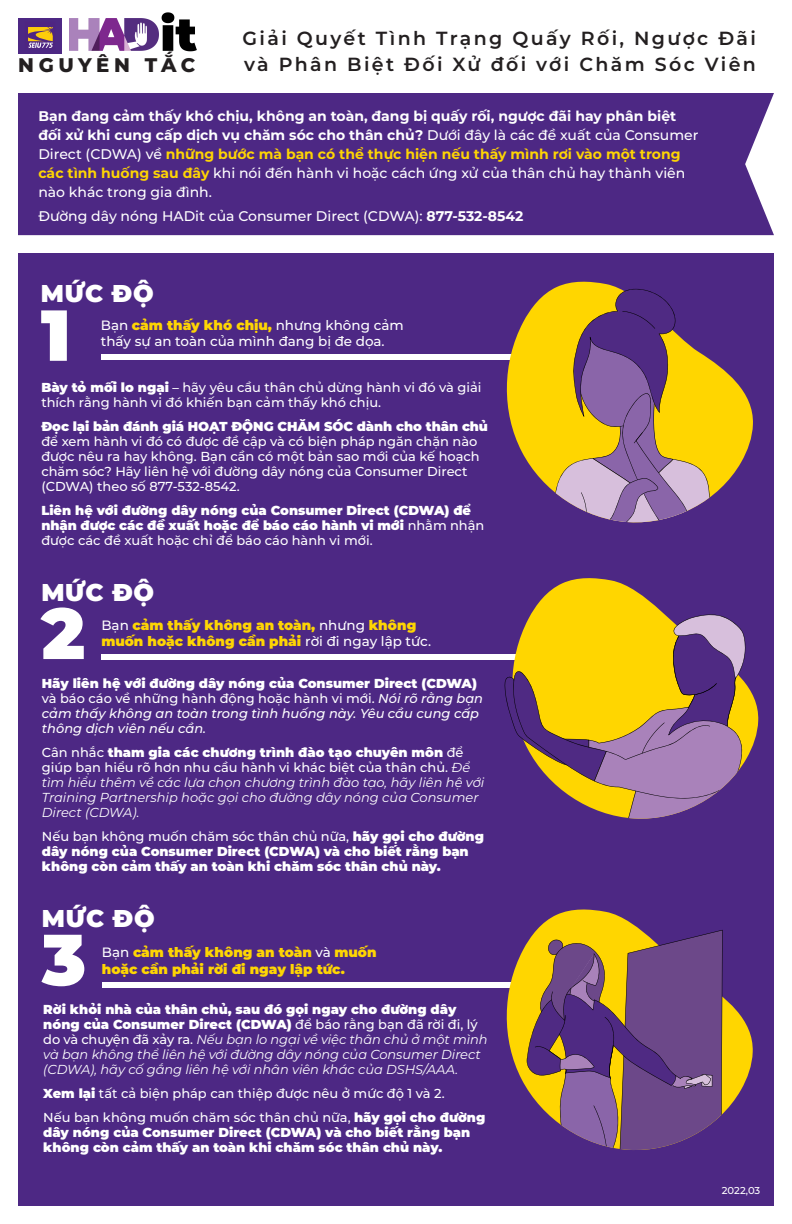
<style>
.page{position:relative;width:792px;height:1224px;background:#fff}
.page>*{position:absolute;margin:0;border:0;box-sizing:border-box;transform-origin:0 0}
.t1{font:900 72px "Montserrat";color:#fff}
.t2{font:900 24.3px "Montserrat";letter-spacing:.03em;color:#fff}
.t3{font:800 19.7px "Montserrat";letter-spacing:.225em;color:#231f20}
.t4{font:600 19px/26px "Montserrat";letter-spacing:.125em;color:#231f20}
.t5{font:500 14px/19px "Montserrat";color:#fff}
.t6{font:900 13.5px/16.2px "Montserrat";color:#fed503}
.t7{font:500 13.5px/16.2px "Montserrat";color:#fff}
.t8{font:italic 13px/15px "Montserrat";letter-spacing:-.005em;color:#fff}
.t9{font:900 13px/15px "Montserrat";color:#fff}
.t10{font:500 13px/15px "Montserrat";color:#fff}
.t11{font:italic 500 13px/15px "Montserrat";color:#fff}
.t12{font:500 10px "Montserrat";letter-spacing:-.005em;color:#fff}
.s1{font-weight:700}
.s2{font-weight:700;color:#fed503}
.s3{font-weight:900}
.s4{font-weight:500}
.s5{font-weight:900;color:#fed503}
.s6{font-weight:500;color:#fff}
.s7{font-weight:900;font-style:normal}
.s8{font-style:normal}
.s9{font-weight:500;font-style:normal}
</style>
<div class="page">
<div style="left:18px;top:253px;width:756px;height:953px;background:#4d2884"></div>
<img style="left:69px;top:12px;width:128px;height:40px">
<div style="left:18px;top:18px;width:44px;height:36px;background:#4d2884"></div>
<svg style="left:28px;top:27px;width:25px;height:21px"></svg>
<div style="left:18px;top:93px;width:756px;height:142px;background:#4d2884"></div>
<div style="left:102px;top:982px;width:458px;height:5px;background:#fff"></div>
<div style="left:101px;top:355px;width:458px;height:5px;background:#fff"></div>
<div style="left:101px;top:654px;width:458px;height:5px;background:#fff"></div>
<svg style="left:507px;top:281px;width:246px;height:216px;fill:#ffd600"></svg>
<svg style="left:554px;top:289px;width:157px;height:234px"></svg>
<svg style="left:531px;top:578px;width:228px;height:180px"></svg>
<svg style="left:505px;top:613px;width:242px;height:206px"></svg>
<svg style="left:507px;top:909px;width:246px;height:205px"></svg>
<svg style="left:526px;top:930px;width:197px;height:220px"></svg>
<h3 class="t4" style="left:243px;top:25px;width:515px">Giải Quyết Tình Trạng Quấy Rối, Ngược Đãi và Phân Biệt Đối Xử đối với Chăm Sóc Viên</h3>
<p class="t5" style="left:38px;top:106px;width:662px"><span class="s1">Bạn đang cảm thấy khó chịu, không an toàn, đang bị quấy rối, ngược đãi hay phân biệt đối xử khi cung cấp dịch vụ chăm sóc cho thân chủ?</span> Dưới đây là các đề xuất của Consumer Direct (CDWA) về <span class="s2">những bước mà bạn có thể thực hiện nếu thấy mình rơi vào một trong các tình huống sau đây</span> khi nói đến hành vi hoặc cách ứng xử của thân chủ hay thành viên nào khác trong gia đình.</p>
<p class="t5" style="left:38px;top:205px;width:486px">Đường dây nóng HADit của Consumer Direct (CDWA): <span class="s1">877-532-8542</span></p>
<h3 class="t3" style="left:18px;top:51px;width:179px">NGUYÊN TẮC</h3>
<h2 class="t2" style="left:41px;top:275px;width:114px">MỨC ĐỘ</h2>
<h1 class="t1" style="left:41px;top:281px;width:32px">1</h1>
<p class="t10" style="left:41px;top:379px;width:442px"><span class="s3">Bày tỏ mối lo ngại</span> – hãy yêu cầu thân chủ dừng hành vi đó và giải thích rằng hành vi đó khiến bạn cảm thấy khó chịu.</p>
<p class="t9" style="left:41px;top:418px;width:448px">Đọc lại bản đánh giá HOẠT ĐỘNG CHĂM SÓC dành cho thân chủ</p>
<p class="t10" style="left:41px;top:433px;width:440px">để xem hành vi đó có được đề cập và có biện pháp ngăn chặn nào được nêu ra hay không. Bạn cần có một bản sao mới của kế hoạch chăm sóc? Hãy liên hệ với đường dây nóng của Consumer Direct (CDWA) theo số 877-532-8542.</p>
<p class="t9" style="left:41px;top:502px;width:444px">Liên hệ với đường dây nóng của Consumer Direct (CDWA) để nhận được các đề xuất hoặc để báo cáo hành vi mới <span class="s4">nhằm nhận được các đề xuất hoặc chỉ để báo cáo hành vi mới.</span></p>
<p class="t7" style="left:101px;top:317px;width:304px">Bạn <span class="s5">cảm thấy khó chịu,</span> nhưng không cảm thấy sự an toàn của mình đang bị đe dọa.</p>
<h2 class="t2" style="left:41px;top:574px;width:114px">MỨC ĐỘ</h2>
<h1 class="t1" style="left:41px;top:579px;width:45px">2</h1>
<p class="t6" style="left:101px;top:616px;width:331px"><span class="s6">Bạn</span> cảm thấy không an toàn, <span class="s6">nhưng</span> không muốn hoặc không cần phải <span class="s6">rời đi ngay lập tức.</span></p>
<p class="t11" style="left:42px;top:676px;width:443px"><span class="s7">Hãy liên hệ với đường dây nóng của Consumer Direct (CDWA) </span><span class="s8">và báo cáo về những hành động hoặc hành vi mới.</span> Nói rõ rằng bạn cảm thấy không an toàn trong tình huống này. Yêu cầu cung cấp thông dịch viên nếu cần.</p>
<p class="t8" style="left:42px;top:745px;width:444px"><span class="s9">Cân nhắc</span> <span class="s7">tham gia các chương trình đào tạo chuyên môn</span> <span class="s9">để giúp bạn hiểu rõ hơn nhu cầu hành vi khác biệt của thân chủ.</span> Để tìm hiểu thêm về các lựa chọn chương trình đào tạo, hãy liên hệ với Training Partnership hoặc gọi cho đường dây nóng của Consumer Direct (CDWA).</p>
<p class="t9" style="left:42px;top:828px;width:444px"><span class="s4">Nếu bạn không muốn chăm sóc thân chủ nữa,</span> hãy gọi cho đường dây nóng của Consumer Direct (CDWA) và cho biết rằng bạn không còn cảm thấy an toàn khi chăm sóc thân chủ này.</p>
<h2 class="t2" style="left:42px;top:900px;width:114px">MỨC ĐỘ</h2>
<h1 class="t1" style="left:42px;top:906px;width:46px">3</h1>
<p class="t8" style="left:43px;top:1001px;width:446px"><span class="s7">Rời khỏi nhà của thân chủ, sau đó gọi ngay cho đường dây nóng của Consumer Direct (CDWA)</span> <span class="s9">để báo rằng bạn đã rời đi, lý do và chuyện đã xảy ra.</span> Nếu bạn lo ngại về việc thân chủ ở một mình và bạn không thể liên hệ với đường dây nóng của Consumer Direct (CDWA), hãy cố gắng liên hệ với nhân viên khác của DSHS/AAA.</p>
<p class="t10" style="left:43px;top:1080px;width:444px;line-height:24px"><span class="s3">Xem lại</span> tất cả biện pháp can thiệp được nêu ở mức độ 1 và 2.<br>Nếu bạn không muốn chăm sóc thân chủ nữa, <span class="s3">hãy gọi cho đường</span></p>
<p class="t9" style="left:43px;top:1124px;width:428px">dây nóng của Consumer Direct (CDWA) và cho biết rằng bạn không còn cảm thấy an toàn khi chăm sóc thân chủ này.</p>
<p class="t6" style="left:102px;top:944px;width:276px"><span class="s6">Bạn</span> cảm thấy không an toàn <span class="s6">và</span> muốn hoặc cần phải rời đi ngay lập tức.</p>
<p class="t12" style="left:722px;top:1184px;width:40px">2022,03</p>
</div>
